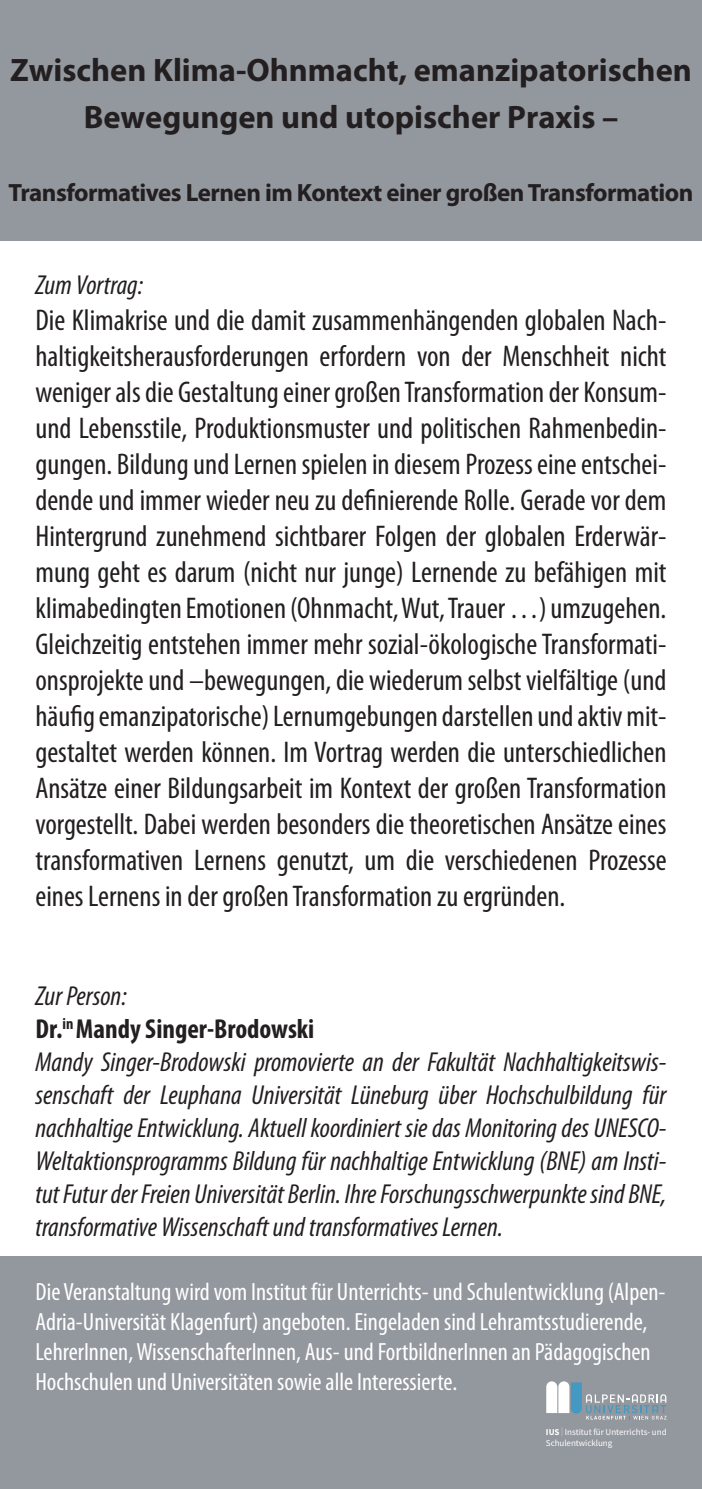
<style>
.page{position:relative;width:702px;height:1489px;background:#fff}
.page>*{position:absolute;margin:0;border:0;box-sizing:border-box;transform-origin:0 0}
.t1{font:700 32.5px/47.5px "Myriad Pro";color:#231f20;text-align:center}
.t2{font:condensed 30px/36px "Myriad Pro";color:#231f20;text-align:justify}
.t3{font:italic condensed 27.5px/33px "Myriad Pro";color:#231f20}
.t4{font:condensed 25px/30px "Myriad Pro";color:#fff}
.t5{font:700 25px "Myriad Pro";letter-spacing:-.02em;color:#231f20}
.t6{font:9px/10.8px "Source Sans Pro";letter-spacing:-.005em;color:#fff}
.s1{font-weight:700;font-style:normal}
.s2{font-weight:700}
.s3{font-weight:200}
</style>
<div class="page">
<div style="left:0;top:1256px;width:702px;height:232px;background:#93979e"></div>
<div style="left:0;top:0;width:702px;height:240px;background:#93979e"></div>
<svg style="left:546px;top:1381px;width:120px;height:38px"></svg>
<p class="t1" style="left:10px;top:45px;width:683px">Zwischen Klima-Ohnmacht, emanzipatorischen<br>Bewegungen und utopischer Praxis –</p>
<p class="t5" style="left:9px;top:176px;width:686px">Transformatives Lernen im Kontext einer großen Transformation</p>
<p class="t3" style="left:35px;top:268px;width:109px">Zum Vortrag:</p>
<p class="t2" style="left:35px;top:301px;width:632px">Die Klimakrise und die damit zusammenhängenden globalen Nach&shy;haltigkeitsherausforderungen erfordern von der Menschheit nicht weniger als die Gestaltung einer großen Transformation der Konsum&shy;und Lebensstile, Produktionsmuster und politischen Rahmenbedin&shy;gungen. Bildung und Lernen spielen in diesem Prozess eine entschei&shy;dende und immer wieder neu zu definierende Rolle. Gerade vor dem Hintergrund zunehmend sichtbarer Folgen der globalen Erderwär&shy;mung geht es darum (nicht nur junge) Lernende zu befähigen mit klimabedingten Emotionen (Ohnmacht, Wut, Trauer …) umzugehen.<br>Gleichzeitig entstehen immer mehr sozial-ökologische Transformati&shy;onsprojekte und –bewegungen, die wiederum selbst vielfältige (und häufig emanzipatorische) Lernumgebungen darstellen und aktiv mit&shy;gestaltet werden können. Im Vortrag werden die unterschiedlichen Ansätze einer Bildungsarbeit im Kontext der großen Transformation vorgestellt. Dabei werden besonders die theoretischen Ansätze eines transformativen Lernens genutzt, um die verschiedenen Prozesse eines Lernens in der großen Transformation zu ergründen.</p>
<p class="t3" style="left:35px;top:979px;width:632px">Zur Person:<br><span class="s1">Dr.</span><sup>in</sup> <span class="s1">Mandy Singer-Brodowski<br></span>Mandy Singer-Brodowski promovierte an der Fakultät Nachhaltigkeitswis&shy;senschaft der Leuphana Universität Lüneburg über Hochschulbildung für nachhaltige Entwicklung. Aktuell koordiniert sie das Monitoring des UNESCO-Weltaktionsprogramms Bildung für nachhaltige Entwicklung (BNE) am Insti&shy;tut Futur der Freien Universität Berlin. Ihre Forschungsschwerpunkte sind BNE, transformative Wissenschaft und transformatives Lernen.</p>
<p class="t4" style="left:35px;top:1276px;width:631px">Die Veranstaltung wird vom Institut für Unterrichts- und Schulentwicklung (Alpen-Adria-Universität Klagenfurt) angeboten. Eingeladen sind Lehramtsstudierende, LehrerInnen, WissenschafterInnen, Aus- und FortbildnerInnen an Pädagogischen Hochschulen und Universitäten sowie alle Interessierte.</p>
<p class="t6" style="left:546px;top:1426px;width:122px"><span class="s2">IUS</span> <span class="s3">|</span> Institut für Unterrichts- und<br>Schulentwicklung</p>
</div>
